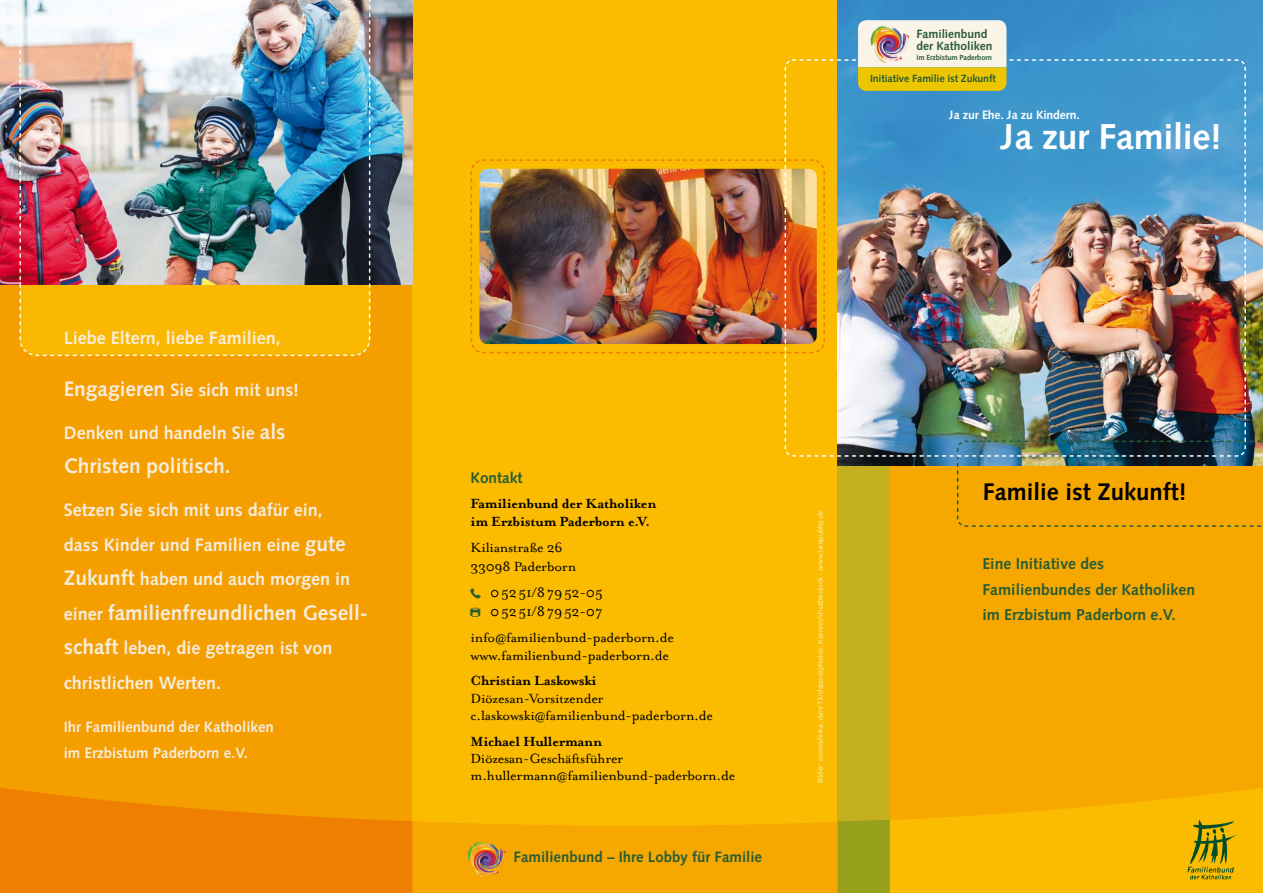
<style>
.page{position:relative;width:1263px;height:893px;background:#fff}
.page>*{position:absolute;margin:0;border:0;box-sizing:border-box;transform-origin:0 0}
.t1{font:700 36px "Syntax LT Std";letter-spacing:-.01em;color:#fff}
.t2{font:700 24px "Syntax LT Std";color:#000}
.t3{font:700 21px "Syntax LT Std";color:#f7eddd}
.t4{font:700 18px/34.5px "Syntax LT Std";color:#f7eddd}
.t5{font:700 15.75px/25.5px "Syntax LT Std";color:#285d34}
.t6{font:15.75px/19.5px "Mrs Eaves Roman";letter-spacing:-.015em;color:#000}
.t7{font:15.3px/17.2px "Mrs Eaves Roman";letter-spacing:-.015em;color:#000}
.t8{font:700 15.3px/17.2px "Mrs Eaves";letter-spacing:-.015em;color:#000}
.t9{font:700 15.3px "Syntax LT Std";color:#285d34}
.t10{font:700 15px/25.8px "Syntax LT Std";color:#f7eddd}
.t11{font:700 15px "Syntax LT Std";color:#285d34}
.t12{font:700 12.15px "Syntax LT Std";letter-spacing:-.01em;color:#fff}
.t13{font:700 12px/11.7px "Syntax LT Std";color:#285d34}
.t14{font:700 10.5px "Syntax LT Std";letter-spacing:-.01em;color:#285d34}
.t15{font:7.5px "Syntax LT Std";color:#fff4b0}
.t16{font:700 7.5px "Syntax LT Std";letter-spacing:-.01em;color:#285d34}
.s1{font-size:21px}
.s2{font-size:18px}
</style>
<div class="page">
<div style="left:0;top:0;width:412px;height:893px;background:#f49e00"></div>
<div style="left:412px;top:0;width:426px;height:893px;background:#fabb00"></div>
<img style="left:0;top:0;width:412px;height:285px">
<img style="left:19px;top:0;width:352px;height:357px">
<div style="left:838px;top:0;width:425px;height:848px;background:#f7a800"></div>
<div style="left:838px;top:0;width:52px;height:893px;background:#c4af1e"></div>
<img style="left:838px;top:0;width:425px;height:20px">
<svg style="left:890px;top:788px;width:373px;height:105px;fill:#fabb00"></svg>
<svg style="left:0;top:786px;width:890px;height:107px"></svg>
<svg style="left:1187px;top:819px;width:51px;height:61px;background:#b99e0a"></svg>
<img style="left:784px;top:20px;width:479px;height:508px">
<img style="left:470px;top:159px;width:356px;height:195px">
<p class="t4" style="left:64px;top:320px;width:219px">Liebe Eltern, liebe Familien,</p>
<p class="t4" style="left:64px;top:372px;width:237px"><span class="s1">Engagieren</span> Sie sich mit uns!</p>
<p class="t4" style="left:64px;top:415px;width:223px">Denken und handeln Sie <span class="s1">als</span></p>
<h3 class="t3" style="left:64px;top:454px;width:168px">Christen politisch.</h3>
<p class="t4" style="left:64px;top:493px;width:288px">Setzen Sie sich mit uns dafür ein, dass Kinder und Familien eine <span class="s1">gute<br>Zukunft</span> haben und auch morgen in</p>
<h3 class="t3" style="left:64px;top:600px;width:306px"><span class="s2">einer</span> familienfreundlichen Gesell-</h3>
<p class="t4" style="left:64px;top:631px;width:270px"><span class="s1">schaft</span> leben, die getragen ist von christlichen Werten.</p>
<p class="t10" style="left:64px;top:714px;width:212px">Ihr Familienbund der Katholiken im Erzbistum Paderborn e.V.</p>
<p class="t13" style="left:916px;top:28px;width:77px">Familienbund der Katholiken</p>
<p class="t16" style="left:916px;top:53px;width:77px">im Erzbistum Paderborn</p>
<p class="t14" style="left:870px;top:73px;width:127px">Initiative Familie ist Zukunft</p>
<p class="t12" style="left:949px;top:108px;width:132px">Ja zur Ehe. Ja zu Kindern.</p>
<h1 class="t1" style="left:1001px;top:116px;width:222px">Ja zur Familie!</h1>
<p class="t9" style="left:471px;top:468px;width:54px">Kontakt</p>
<p class="t8" style="left:471px;top:495px;width:187px">Familienbund der Katholiken im Erzbistum Paderborn e.V.</p>
<p class="t7" style="left:471px;top:537px;width:107px;line-height:19.5px">Kilianstraße 26<br>33098 Paderborn</p>
<p class="t6" style="left:490px;top:583px;width:114px">05251/87952-05<br>05251/87952-07</p>
<p class="t7" style="left:471px;top:629px;width:205px">info@familienbund-paderborn.de www.familienbund-paderborn.de</p>
<p class="t8" style="left:471px;top:672px;width:127px">Christian Laskowski</p>
<p class="t7" style="left:471px;top:690px;width:244px">Diözesan-Vorsitzender c.laskowski@familienbund-paderborn.de</p>
<p class="t8" style="left:471px;top:733px;width:133px">Michael Hullermann</p>
<p class="t7" style="left:471px;top:750px;width:266px">Diözesan-Geschäftsführer m.hullermann@familienbund-paderborn.de</p>
<p class="t11" style="left:514px;top:848px;width:250px">Familienbund – Ihre Lobby für Familie</p>
<p class="t15" style="left:816px;top:783px;width:274px;rotate:-90deg">Bilder: romrodinka; danr13/depositphotos; Kzenon/shutterstock · www.larepubliq.de</p>
<h2 class="t2" style="left:983px;top:478px;width:205px">Familie ist Zukunft!</h2>
<p class="t5" style="left:982px;top:551px;width:214px">Eine Initiative des<br>Familienbundes der Katholiken im Erzbistum Paderborn e.V.</p>
</div>
